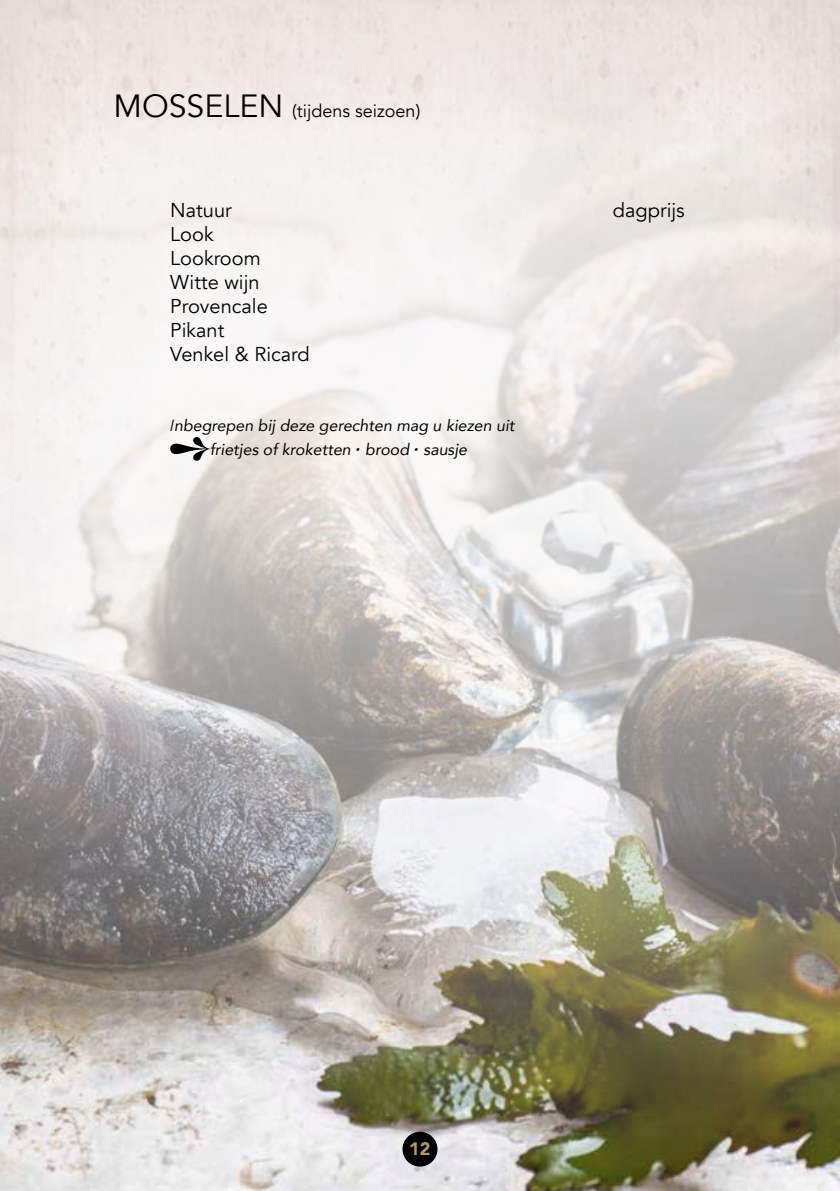
<style>
.page{position:relative;width:840px;height:1191px;background:#fff}
.page>*{position:absolute;margin:0;border:0;box-sizing:border-box;transform-origin:0 0}
.t1{font:20px/24px "Avenir";color:#000}
.t2{font:18px "Avenir";color:#000}
.t3{font:900 18px "Avenir";color:#ae9a64}
.t4{font:italic 16px/24px "Avenir";color:#000;text-align:center}
.s1{font-size:32px}
.s2{font-family:"Raleway"}
</style>
<div class="page">
<img style="left:0;top:0;width:839px;height:1191px">
<div style="left:402px;top:1131px;width:35px;height:35px;background:#000;border-radius:50%"></div>
<svg style="left:170px;top:437px;width:40px;height:24px"></svg>
<p class="t2" style="left:113px;top:100px;width:308px"><span class="s1">MOSSELEN</span> (tijdens seizoen)</p>
<p class="t1" style="left:170px;top:198px;width:63px">Natuur</p>
<p class="t1" style="left:612px;top:198px;width:73px">dagprijs</p>
<p class="t1" style="left:170px;top:222px;width:141px">Look<br>Lookroom<br>Witte wijn<br>Provencale<br>Pikant<br>Venkel &amp; Ricard</p>
<p class="t4" style="left:170px;top:413px;width:345px"><span class="s2">I</span>nbegrepen bij deze gerechten mag u kiezen uit frietjes of kroketten <span class="s2">•</span> brood <span class="s2">•</span> sausje</p>
<p class="t3" style="left:409px;top:1133px;width:23px">12</p>
</div>
